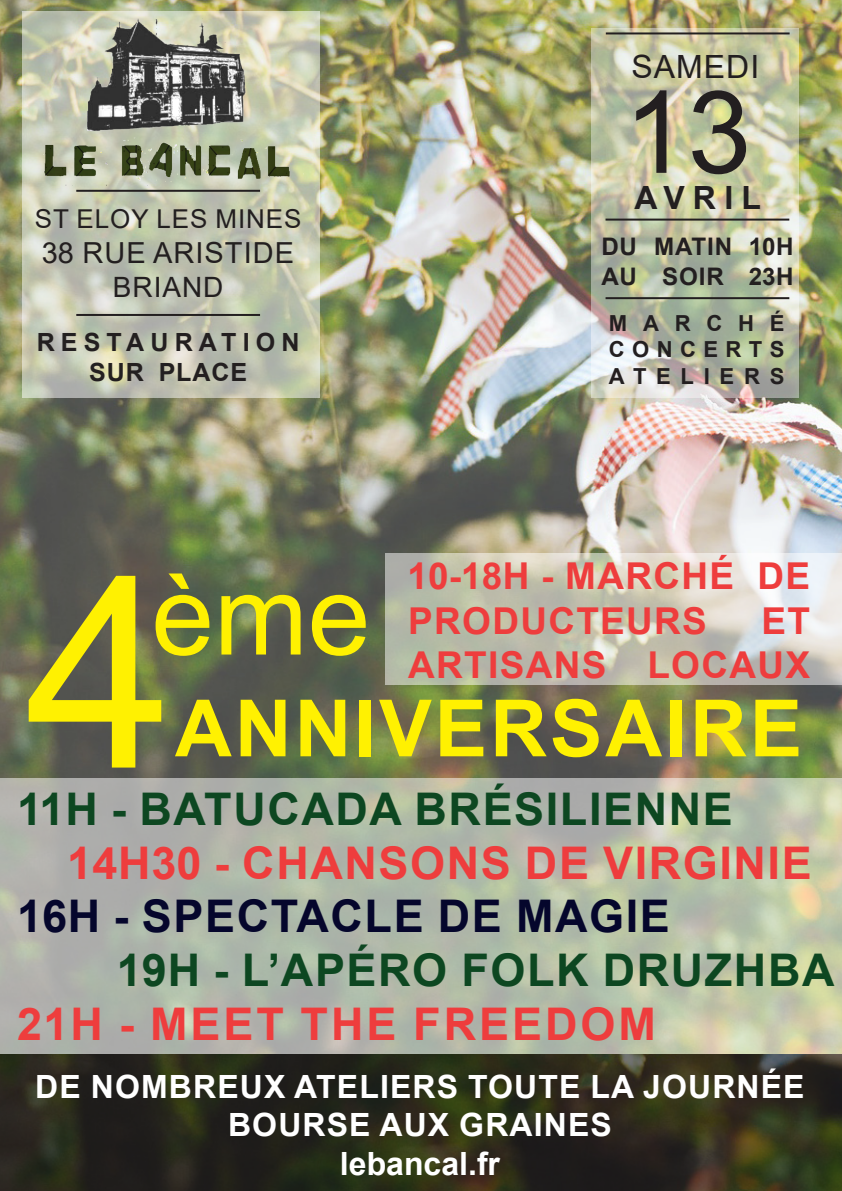
<style>
.page{position:relative;width:842px;height:1191px;background:#fff}
.page>*{position:absolute;margin:0;border:0;box-sizing:border-box;transform-origin:0 0}
.t1{font:267.7px "Arial";color:#fff101}
.t2{font:114.7px "Arial";color:#231f20}
.t3{font:112.5px "Arial";color:#fff101}
.t4{font:700 79px "Arial";letter-spacing:.035em;color:#fff101}
.t5{font:700 45px "Arial";letter-spacing:.035em;color:#0d4721}
.t6{font:700 45px "Arial";letter-spacing:.035em;color:#ee3d3d}
.t7{font:700 45px "Arial";letter-spacing:.035em;color:#05062c}
.t8{font:700 45px "Arial";letter-spacing:.065em;color:#ee3d3d}
.t9{font:700 37px/44.4px "Arial";letter-spacing:.035em;color:#ee3d3d}
.t10{font:700 32px "Arial";letter-spacing:.035em;color:#fff}
.t11{font:700 32px "Arial";color:#fff}
.t12{font:32px "Arial";letter-spacing:.03em;color:#231f20}
.t13{font:700 32px "Arial";letter-spacing:.255em;color:#231f20}
.t14{font:29px "Arial";letter-spacing:.035em;color:#231f20}
.t15{font:28px "Arial";letter-spacing:.035em;color:#231f20}
.t16{font:26px "Arial";letter-spacing:.035em;color:#231f20}
.t17{font:700 25.1px "Arial";letter-spacing:.245em;color:#231f20}
.t18{font:700 25.1px "Arial";letter-spacing:.035em;color:#231f20}
.t19{font:700 24.2px "Arial";letter-spacing:.035em;color:#231f20}
.t20{font:700 22.1px "Arial";letter-spacing:.44em;color:#231f20}
.t21{font:700 22.1px "Arial";letter-spacing:.335em;color:#231f20}
</style>
<div class="page">
<img style="left:0;top:0;width:842px;height:778px">
<svg style="left:0;top:778px;width:842px;height:276px;background:#b4baa9"></svg>
<svg style="left:385px;top:553px;width:457px;height:132px;background:#c9c9bb"></svg>
<img style="left:0;top:1054px;width:842px;height:137px">
<svg style="left:592px;top:28px;width:207px;height:370px;background:#c3c5a9"></svg>
<svg style="left:22px;top:12px;width:298px;height:386px;background:#c4c7b2"></svg>
<hr style="left:606px;top:32px;width:184px;height:2px;background:#231f20">
<img style="left:87px;top:18px;width:162px;height:113px">
<img style="left:33px;top:137px;width:271px;height:49px">
<hr style="left:605px;top:219px;width:184px;height:2px;background:#231f20">
<hr style="left:76px;top:190px;width:184px;height:2px;background:#231f20">
<hr style="left:76px;top:314px;width:184px;height:2px;background:#231f20">
<hr style="left:605px;top:297px;width:184px;height:2px;background:#231f20">
<p class="t12" style="left:631px;top:45px;width:129px">SAMEDI</p>
<p class="t16" style="left:35px;top:201px;width:268px">ST ELOY LES MINES</p>
<p class="t14" style="left:42px;top:233px;width:254px">38 RUE ARISTIDE</p>
<p class="t15" style="left:113px;top:268px;width:112px">BRIAND</p>
<p class="t17" style="left:37px;top:324px;width:264px">RESTAURATION</p>
<p class="t18" style="left:89px;top:354px;width:159px">SUR PLACE</p>
<p class="t2" style="left:624px;top:53px;width:129px">13</p>
<p class="t13" style="left:634px;top:175px;width:128px">AVRIL</p>
<p class="t19" style="left:601px;top:230px;width:194px">DU MATIN 10H</p>
<p class="t19" style="left:601px;top:259px;width:194px">AU SOIR 23H</p>
<p class="t20" style="left:609px;top:307px;width:177px">MARCHÉ</p>
<p class="t21" style="left:609px;top:334px;width:177px">CONCERTS</p>
<p class="t20" style="left:609px;top:360px;width:177px">ATELIERS</p>
<p class="t9" style="left:408px;top:554px;width:404px">10-18H - MARCHÉ DE<br>PRODUCTEURS</p>
<p class="t3" style="left:151px;top:537px;width:220px">ème</p>
<p class="t1" style="left:25px;top:489px;width:150px">4</p>
<p class="t9" style="left:408px;top:599px;width:403px;text-align:right">ET<br>ARTISANS LOCAUX</p>
<p class="t4" style="left:175px;top:673px;width:629px">ANNIVERSAIRE</p>
<p class="t5" style="left:17px;top:777px;width:717px">11H - BATUCADA BRÉSILIENNE</p>
<p class="t6" style="left:67px;top:831px;width:746px">14H30 - CHANSONS DE VIRGINIE</p>
<p class="t7" style="left:17px;top:885px;width:654px">16H - SPECTACLE DE MAGIE</p>
<p class="t5" style="left:117px;top:938px;width:719px">19H - L’APÉRO FOLK DRUZHBA</p>
<p class="t8" style="left:17px;top:992px;width:640px">21H - MEET THE FREEDOM</p>
<p class="t10" style="left:35px;top:1064px;width:771px">DE NOMBREUX ATELIERS TOUTE LA JOURNÉE</p>
<p class="t10" style="left:228px;top:1102px;width:385px">BOURSE AUX GRAINES</p>
<p class="t11" style="left:340px;top:1141px;width:162px">lebancal.fr</p>
</div>
